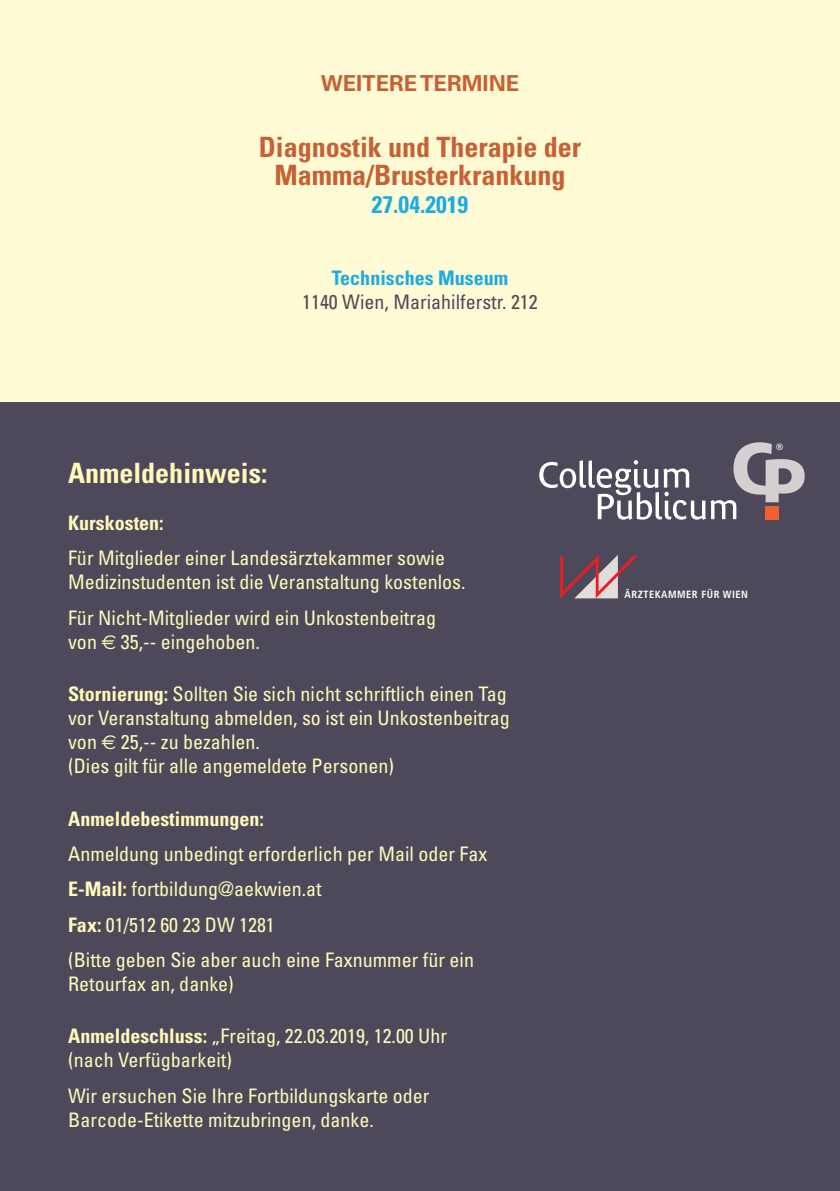
<style>
.page{position:relative;width:840px;height:1191px;background:#fff}
.page>*{position:absolute;margin:0;border:0;box-sizing:border-box;transform-origin:0 0}
.t1{font:700 condensed 28px/28px "Univers";color:#c76135;text-align:center}
.t2{font:700 condensed 28px "Univers";color:#fff9ba}
.t3{font:700 condensed 24px "Univers";color:#1eaae2}
.t4{font:700 22px "Univers";color:#c76135}
.t5{font:condensed 20px/24px "Univers";color:#fff9ba}
.t6{font:700 condensed 20px "Univers";color:#fff9ba}
.t7{font:condensed 20px "Univers";color:#4e495a}
.t8{font:700 condensed 20px "Univers";color:#1eaae2}
.t9{font:700 condensed 10.4px "Frutiger";letter-spacing:.05em;color:#fff}
.t10{font:700 8.8px "Univers";color:#fff}
.s1{font-family:"Euro Sans";font-stretch:normal}
.s2{font-weight:700}
</style>
<div class="page">
<div style="left:0;top:0;width:839px;height:578px;background:#fffbd5"></div>
<div style="left:0;top:402px;width:839px;height:789px;background:#4e495a"></div>
<svg style="left:539px;top:442px;width:265px;height:78px"></svg>
<svg style="left:560px;top:555px;width:76px;height:43px"></svg>
<p class="t4" style="left:320px;top:71px;width:200px">WEITERE TERMINE</p>
<h1 class="t1" style="left:259px;top:133px;width:323px">Diagnostik und Therapie der<br>Mamma/Brusterkrankung</h1>
<p class="t3" style="left:372px;top:190px;width:97px">27.04.2019</p>
<p class="t8" style="left:331px;top:266px;width:178px">Technisches Museum</p>
<p class="t7" style="left:302px;top:289px;width:237px">1140 Wien, Mariahilferstr. 212</p>
<h1 class="t2" style="left:68px;top:456px;width:201px">Anmeldehinweis:</h1>
<p class="t6" style="left:68px;top:510px;width:97px">Kurskosten:</p>
<p class="t5" style="left:68px;top:546px;width:398px">Für Mitglieder einer Landesärztekammer sowie<br>Medizinstudenten ist die Veranstaltung kostenlos.</p>
<p class="t5" style="left:68px;top:605px;width:369px">Für Nicht-Mitglieder wird ein Unkostenbeitrag von <span class="s1">€</span> 35,-- eingehoben.</p>
<p class="t5" style="left:68px;top:681px;width:443px"><span class="s2">Stornierung:</span> Sollten Sie sich nicht schriftlich einen Tag vor Veranstaltung abmelden, so ist ein Unkostenbeitrag von <span class="s1">€</span> 25,-- zu bezahlen.<br>(Dies gilt für alle angemeldete Personen)</p>
<p class="t6" style="left:68px;top:806px;width:197px">Anmeldebestimmungen:</p>
<p class="t5" style="left:68px;top:835px;width:420px;line-height:35.4px">Anmeldung unbedingt erforderlich per Mail oder Fax <span class="s2">E-Mail:</span> fortbildung@aekwien.at<br><span class="s2">Fax:</span> 01/512 60 23 DW 1281<br>(Bitte geben Sie aber auch eine Faxnummer für ein</p>
<p class="t5" style="left:68px;top:971px;width:167px">Retourfax an, danke)</p>
<p class="t5" style="left:68px;top:1023px;width:380px"><span class="s2">Anmeldeschluss:</span> „Freitag, 22.03.2019, 12.00 Uhr (nach Verfügbarkeit)</p>
<p class="t5" style="left:68px;top:1083px;width:363px">Wir ersuchen Sie Ihre Fortbildungskarte oder<br>Barcode-Etikette mitzubringen, danke.</p>
<p class="t10" style="left:775px;top:441px;width:9px">®</p>
<p class="t9" style="left:624px;top:588px;width:125px">ÄRZTEKAMMER FÜR WIEN</p>
</div>
